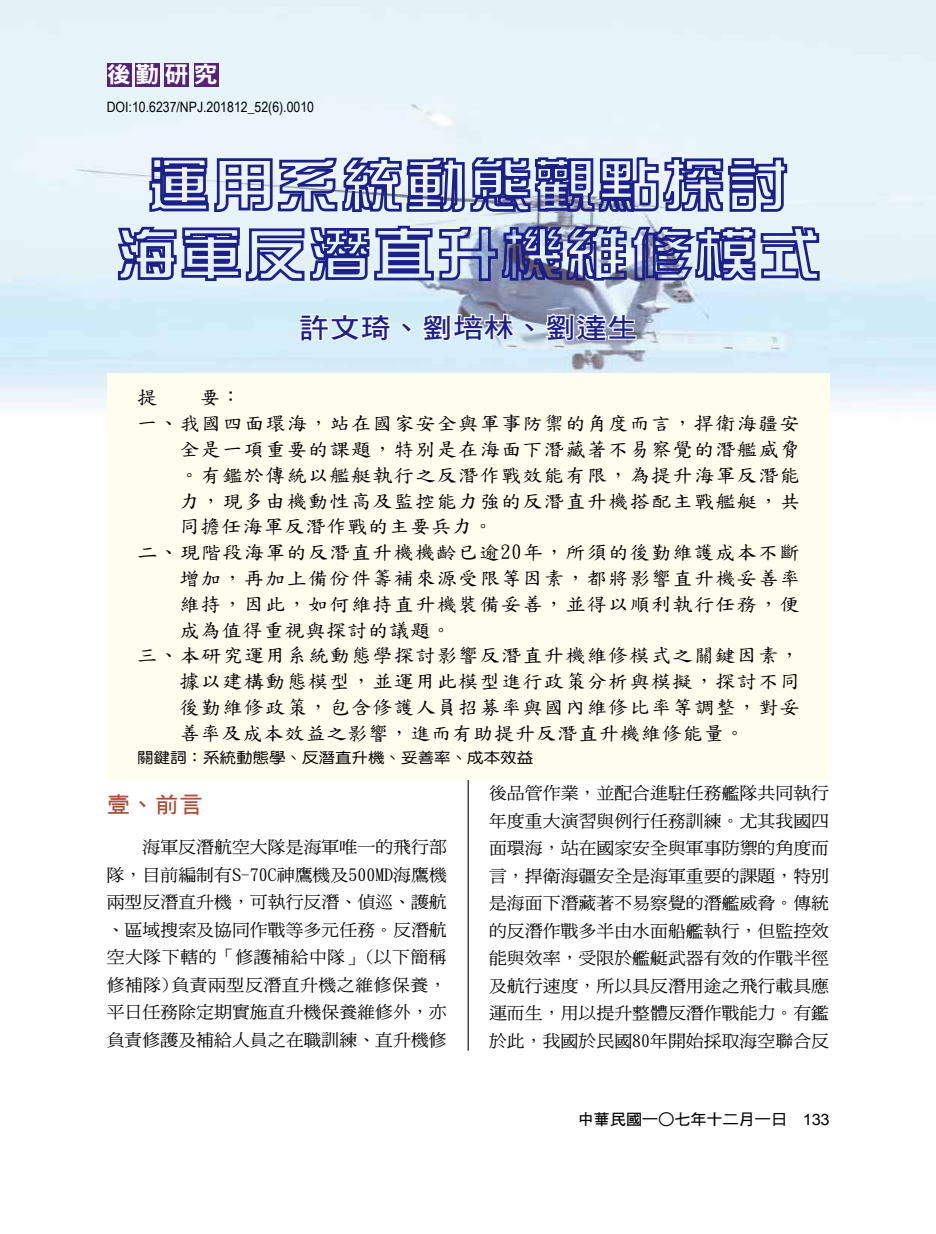
<style>
.page{position:relative;width:936px;height:1234px;background:#fff}
.page>*{position:absolute;margin:0;border:0;box-sizing:border-box;transform-origin:0 0}
.t1{font:27.75px "DF Hei Bd HK BF";color:#1d2088;scale:1.11 1}
.t2{font:22.8px "DFN Hei XB HK BF";color:#fff;scale:1.05 1}
.t3{font:22.2px "DF Hei Bd HK BF";color:#a84f3d;scale:1.05 1}
.t4{font:19.2px "DF Kai Shu SB Estd BF";letter-spacing:.06em;color:#000;scale:1.05 1}
.t5{font:19.2px "DF Kai Shu SB Estd BF";letter-spacing:.035em;color:#000;scale:1.05 1}
.t6{font:16.95px/27.5px "DF Ming Md HK BF";color:#000;text-align:justify;scale:1.05 1}
.t7{font:15.6px "DF Hei Bd HK BF";letter-spacing:-.025em;color:#000;scale:1.05 1}
.t8{font:14.85px "DF Yuan Md HK BF";color:#000;scale:1.11 1}
.t9{font:14.25px "Arial Narrow";color:#000;scale:1.05 1}
.s1{font-family:"DFN Hei XB HK BF"}
.s2{font-family:"Arial"}
</style>
<div class="page">
<hr style="left:467px;top:179px;width:1px;height:871px;background:#000">
<img style="left:1px;top:0;width:934px;height:431px">
<svg style="left:116px;top:138px;width:705px;height:144px;background:#a0a9d0"></svg>
<svg style="left:298px;top:312px;width:94px;height:30px"></svg>
<svg style="left:399px;top:312px;width:117px;height:30px"></svg>
<svg style="left:522px;top:312px;width:115px;height:30px"></svg>
<div style="left:107px;top:373px;width:722px;height:406px;background:#fffeee"></div>
<div style="left:107px;top:63px;width:24px;height:23px;background:#527"></div>
<div style="left:135px;top:63px;width:25px;height:23px;background:#527"></div>
<div style="left:164px;top:63px;width:25px;height:23px;background:#527"></div>
<div style="left:194px;top:63px;width:24px;height:23px;background:#527"></div>
<h2 class="t2" style="left:107px;top:63px;width:107px">後勤研究</h2>
<p class="t9" style="left:107px;top:96px;width:199px">DOI:10.6237/NPJ.201812_52(6).0010</p>
<h1 class="t1" style="left:299px;top:313px;width:306px">許文琦、劉培林、劉達生</h1>
<p class="t4" style="left:137px;top:388px;width:101px">提　　要：</p>
<p class="t4" style="left:137px;top:413px;width:632px">一、我國四面環海，站在國家安全與軍事防禦的角度而言，捍衛海疆安</p>
<p class="t4" style="left:179px;top:439px;width:592px">全是一項重要的課題，特別是在海面下潛藏著不易察覺的潛艦威脅</p>
<p class="t4" style="left:179px;top:465px;width:592px">。有鑑於傳統以艦艇執行之反潛作戰效能有限，為提升海軍反潛能</p>
<p class="t4" style="left:179px;top:491px;width:592px">力，現多由機動性高及監控能力強的反潛直升機搭配主戰艦艇，共</p>
<p class="t5" style="left:179px;top:517px;width:300px">同擔任海軍反潛作戰的主要兵力。</p>
<p class="t4" style="left:137px;top:542px;width:632px">二、現階段海軍的反潛直升機機齡已逾20年，所須的後勤維護成本不斷</p>
<p class="t4" style="left:179px;top:568px;width:592px">增加，再加上備份件籌補來源受限等因素，都將影響直升機妥善率</p>
<p class="t4" style="left:179px;top:594px;width:592px">維持，因此，如何維持直升機裝備妥善，並得以順利執行任務，便</p>
<p class="t5" style="left:179px;top:620px;width:260px">成為值得重視與探討的議題。</p>
<p class="t4" style="left:137px;top:646px;width:632px">三、本研究運用系統動態學探討影響反潛直升機維修模式之關鍵因素，</p>
<p class="t4" style="left:179px;top:671px;width:592px">據以建構動態模型，並運用此模型進行政策分析與模擬，探討不同</p>
<p class="t4" style="left:179px;top:697px;width:592px">後勤維修政策，包含修護人員招募率與國內維修比率等調整，對妥</p>
<p class="t5" style="left:179px;top:723px;width:540px">善率及成本效益之影響，進而有助提升反潛直升機維修能量。</p>
<p class="t8" style="left:137px;top:749px;width:358px">關鍵詞：系統動態學、反潛直升機、妥善率、成本效益</p>
<h3 class="t3" style="left:107px;top:793px;width:93px">壹、前言</h3>
<p class="t6" style="left:107px;top:833px;width:325px;text-indent:36px">海軍反潛航空大隊是海軍唯一的飛行部隊，目前編制有S-70C神鷹機及500MD海鷹機兩型反潛直升機，可執行反潛、偵巡、護航、區域搜索及協同作戰等多元任務。反潛航空大隊下轄的「修護補給中隊」(以下簡稱修補隊)負責兩型反潛直升機之維修保養，平日任務除定期實施直升機保養維修外，亦負責修護及補給人員之在職訓練、直升機修</p>
<p class="t6" style="left:489px;top:779px;width:325px">後品管作業，並配合進駐任務艦隊共同執行年度重大演習與例行任務訓練。尤其我國四面環海，站在國家安全與軍事防禦的角度而言，捍衛海疆安全是海軍重要的課題，特別是海面下潛藏著不易察覺的潛艦威脅。傳統的反潛作戰多半由水面船艦執行，但監控效能與效率，受限於艦艇武器有效的作戰半徑及航行速度，所以具反潛用途之飛行載具應運而生，用以提升整體反潛作戰能力。有鑑於此，我國於民國80年開始採取海空聯合反</p>
<p class="t7" style="left:577px;top:1111px;width:241px">中華民國一<span class="s1">○</span>七年十二月一日　<span class="s2">133</span></p>
</div>
